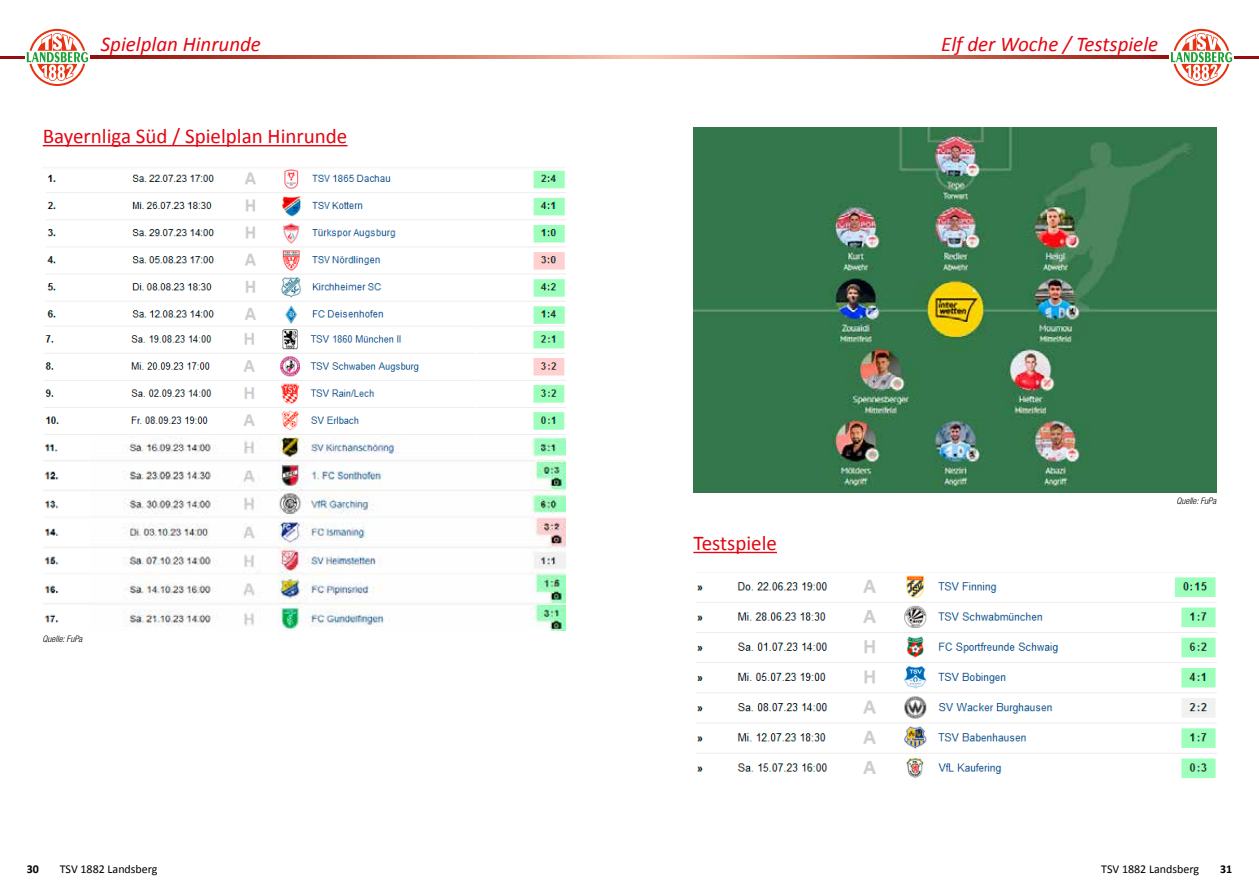
<style>
.page{position:relative;width:1259px;height:893px;background:#fff}
.page>*{position:absolute;margin:0;border:0;box-sizing:border-box;transform-origin:0 0}
.t1{font:21px "Calibri";color:#e30613}
.t2{font:italic 21px "Calibri";color:#e30613}
.t3{font:12px "Calibri";color:#000}
.t4{font:700 12px "Calibri";color:#000}
.t5{font:italic 300 condensed 9px "Helvetica Neue";color:#000}
</style>
<div class="page">
<img style="left:46px;top:169px;width:519px;height:160px">
<img style="left:695px;top:575px;width:521px;height:204px">
<hr style="left:43px;top:145px;width:304px;height:1px;background:#e30613">
<hr style="left:693px;top:552px;width:84px;height:1px;background:#e30613">
<img style="left:44px;top:326px;width:430px;height:109px">
<img style="left:44px;top:436px;width:419px;height:194px">
<img style="left:476px;top:326px;width:90px;height:112px">
<img style="left:463px;top:436px;width:102px;height:194px">
<svg style="left:27px;top:29px;width:61px;height:57px"></svg>
<svg style="left:1171px;top:29px;width:61px;height:57px"></svg>
<svg style="left:91px;top:56px;width:1077px;height:3px;background:#c86a58"></svg>
<hr style="left:0;top:56px;width:24px;height:3px;background:#930f0f">
<hr style="left:1235px;top:56px;width:24px;height:3px;background:#930f0f">
<img style="left:693px;top:128px;width:523px;height:364px">
<p class="t2" style="left:101px;top:29px;width:162px">Spielplan Hinrunde</p>
<p class="t2" style="left:941px;top:29px;width:218px">Elf der Woche / Testspiele</p>
<p class="t1" style="left:43px;top:122px;width:306px">Bayernliga Süd / Spielplan Hinrunde</p>
<p class="t5" style="left:43px;top:633px;width:41px">Quelle: FuPa</p>
<p class="t1" style="left:693px;top:529px;width:85px">Testspiele</p>
<p class="t5" style="left:1176px;top:495px;width:41px">Quelle: FuPa</p>
<p class="t4" style="left:27px;top:860px;width:14px">30</p>
<p class="t3" style="left:60px;top:861px;width:99px">TSV 1882 Landsberg</p>
<p class="t3" style="left:1101px;top:861px;width:99px">TSV 1882 Landsberg</p>
<p class="t4" style="left:1220px;top:860px;width:14px">31</p>
</div>
